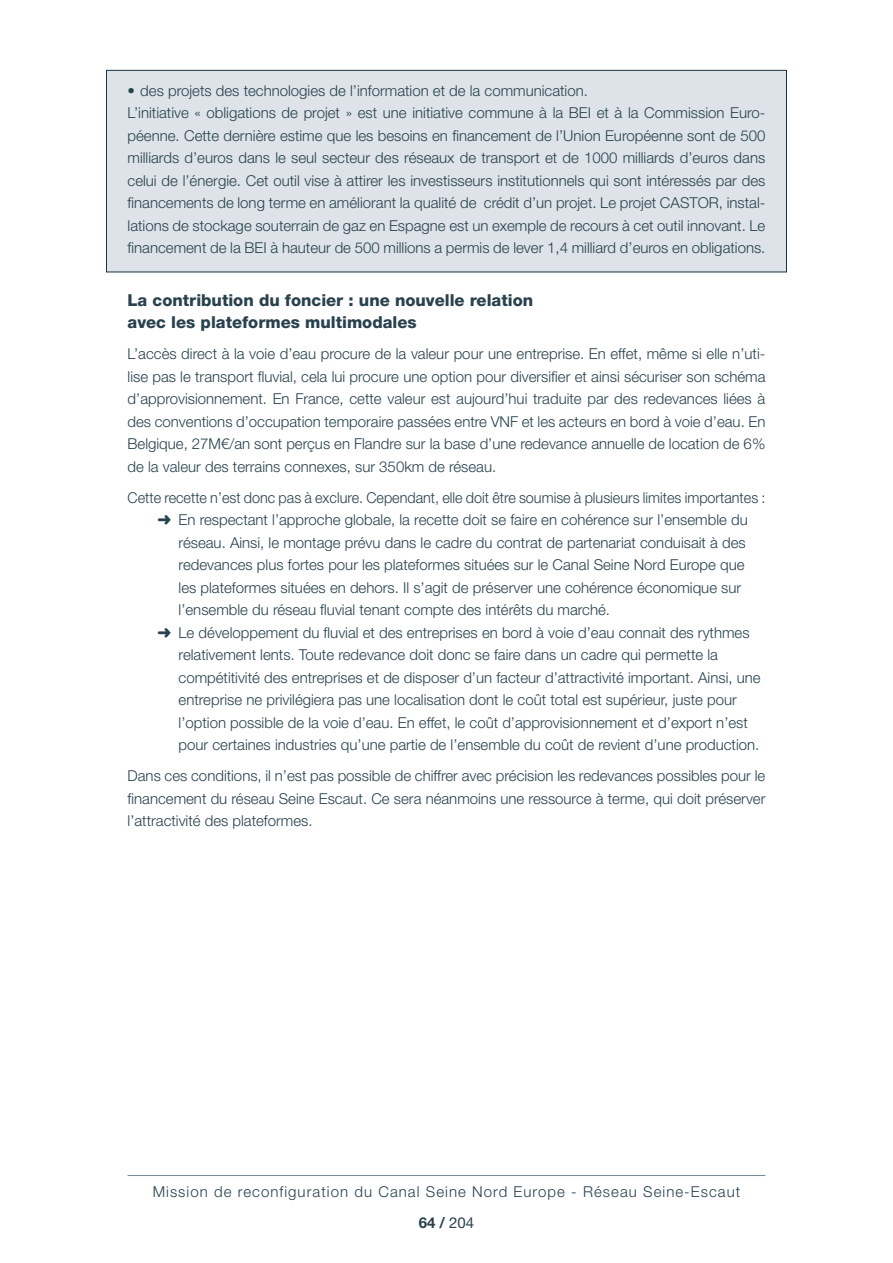
<style>
.page{position:relative;width:893px;height:1263px;background:#fff}
.page>*{position:absolute;margin:0;border:0;box-sizing:border-box;transform-origin:0 0}
.titre_port_heavy{font:800 16.5px/22.5px "Helvetica Neue LT Std";color:#28414d}
.t1{font:300 15px/22.5px "Helvetica Neue LT Std";color:#28414d;text-align:justify}
.t2{font:300 15px "Helvetica Neue LT Std";color:#28414d;scale:.96 1}
.t3{font:300 15px/31px "Helvetica Neue LT Std";letter-spacing:.07em;color:#28414d;text-align:center}
.s1{font-weight:700}
.s2{font-weight:400}
</style>
<div class="page">
<hr style="left:128px;top:1175px;width:637px;height:1px;background:#738a95">
<div style="left:106px;top:70px;width:681px;height:202px;background:#dde3e8;border:1px solid #1b343f"></div>
<p class="t1" style="left:128px;top:79px;width:462px">• des projets des technologies de l’information et de la communication.</p>
<p class="t1" style="left:128px;top:101px;width:639px">L’initiative « obligations de projet » est une initiative commune à la BEI et à la Commission Euro&shy;péenne. Cette dernière estime que les besoins en financement de l’Union Européenne sont de 500 milliards d’euros dans le seul secteur des réseaux de transport et de 1000 milliards d’euros dans celui de l’énergie. Cet outil vise à attirer les investisseurs institutionnels qui sont intéressés par des financements de long terme en améliorant la qualité de crédit d’un projet. Le projet CASTOR, instal&shy;lations de stockage souterrain de gaz en Espagne est un exemple de recours à cet outil innovant. Le financement de la BEI à hauteur de 500 millions a permis de lever 1,4 milliard d’euros en obligations.</p>
<p class="titre_port_heavy" style="left:128px;top:288px;width:407px">La contribution du foncier : une nouvelle relation avec les plateformes multimodales</p>
<p class="t1" style="left:128px;top:342px;width:639px">L’accès direct à la voie d’eau procure de la valeur pour une entreprise. En effet, même si elle n’uti&shy;lise pas le transport fluvial, cela lui procure une option pour diversifier et ainsi sécuriser son schéma d’approvisionnement. En France, cette valeur est aujourd’hui traduite par des redevances liées à des conventions d’occupation temporaire passées entre VNF et les acteurs en bord à voie d’eau. En Belgique, 27M€/an sont perçus en Flandre sur la base d’une redevance annuelle de location de 6% de la valeur des terrains connexes, sur 350km de réseau.</p>
<p class="t2" style="left:128px;top:488px;width:666px">Cette recette n’est donc pas à exclure. Cependant, elle doit être soumise à plusieurs limites importantes :</p>
<p class="t1" style="left:179px;top:508px;width:571px;text-align:left;text-indent:-21px">➜ En respectant l’approche globale, la recette doit se faire en cohérence sur l’ensemble du réseau. Ainsi, le montage prévu dans le cadre du contrat de partenariat conduisait à des redevances plus fortes pour les plateformes situées sur le Canal Seine Nord Europe que les plateformes situées en dehors. Il s’agit de préserver une cohérence économique sur l’ensemble du réseau fluvial tenant compte des intérêts du marché.</p>
<p class="t1" style="left:179px;top:621px;width:584px;text-align:left;text-indent:-21px">➜ Le développement du fluvial et des entreprises en bord à voie d’eau connait des rythmes relativement lents. Toute redevance doit donc se faire dans un cadre qui permette la compétitivité des entreprises et de disposer d’un facteur d’attractivité important. Ainsi, une entreprise ne privilégiera pas une localisation dont le coût total est supérieur, juste pour l’option possible de la voie d’eau. En effet, le coût d’approvisionnement et d’export n’est pour certaines industries qu’une partie de l’ensemble du coût de revient d’une production.</p>
<p class="t1" style="left:128px;top:764px;width:639px">Dans ces conditions, il n’est pas possible de chiffrer avec précision les redevances possibles pour le financement du réseau Seine Escaut. Ce sera néanmoins une ressource à terme, qui doit préserver l’attractivité des plateformes.</p>
<p class="t3" style="left:153px;top:1176px;width:589px">Mission de reconfiguration du Canal Seine Nord Europe - Réseau Seine-Escaut<br><span class="s1">64 /</span> <span class="s2">204</span></p>
</div>
